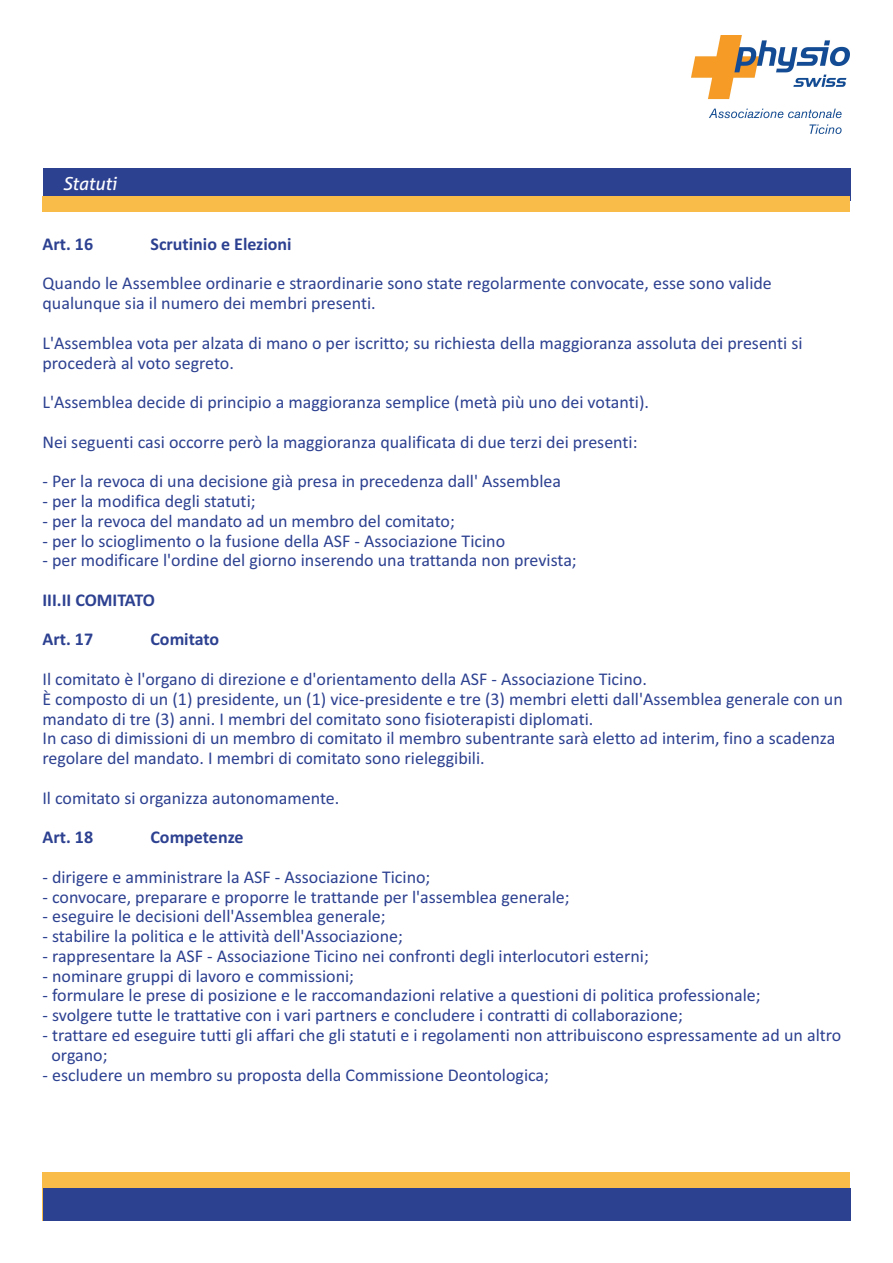
<style>
.page{position:relative;width:893px;height:1263px;background:#fff}
.page>*{position:absolute;margin:0;border:0;box-sizing:border-box;transform-origin:0 0}
.t1{font:18px/19.8px "Calibri";color:#2d4191}
.t2{font:700 18px "Calibri";color:#2d4191}
.t3{font:italic 18px "Aller";color:#fefefe}
</style>
<div class="page">
<div style="left:43px;top:168px;width:807px;height:33px;background:#2d4191"></div>
<div style="left:43px;top:1172px;width:807px;height:48px;background:#fabc48"></div>
<div style="left:43px;top:196px;width:807px;height:15px;background:#fabc48"></div>
<div style="left:43px;top:1187px;width:807px;height:33px;background:#2d4191"></div>
<img style="left:691px;top:36px;width:159px;height:98px">
<p class="t3" style="left:63px;top:176px;width:55px">Statuti</p>
<p class="t2" style="left:42px;top:236px;width:52px">Art. 16</p>
<p class="t2" style="left:150px;top:236px;width:143px">Scrutinio e Elezioni</p>
<p class="t1" style="left:42px;top:275px;width:731px">Quando le Assemblee ordinarie e straordinarie sono state regolarmente convocate, esse sono valide qualunque sia il numero dei membri presenti.</p>
<p class="t1" style="left:42px;top:334px;width:762px">L'Assemblea vota per alzata di mano o per iscritto; su richiesta della maggioranza assoluta dei presenti si procederà al voto segreto.</p>
<p class="t1" style="left:42px;top:394px;width:608px">L'Assemblea decide di principio a maggioranza semplice (metà più uno dei votanti).</p>
<p class="t1" style="left:42px;top:433px;width:597px">Nei seguenti casi occorre però la maggioranza qualificata di due terzi dei presenti:</p>
<p class="t1" style="left:42px;top:473px;width:520px">- Per la revoca di una decisione già presa in precedenza dall' Assemblea</p>
<p class="t1" style="left:42px;top:512px;width:414px">- per la revoca del mandato ad un membro del comitato;</p>
<p class="t1" style="left:42px;top:552px;width:536px">- per modificare l'ordine del giorno inserendo una trattanda non prevista;</p>
<p class="t1" style="left:42px;top:493px;width:215px">- per la modifica degli statuti;</p>
<p class="t1" style="left:42px;top:532px;width:464px">- per lo scioglimento o la fusione della ASF - Associazione Ticino</p>
<p class="t2" style="left:42px;top:592px;width:114px">III.II COMITATO</p>
<p class="t2" style="left:42px;top:632px;width:52px">Art. 17</p>
<p class="t2" style="left:150px;top:632px;width:70px">Comitato</p>
<p class="t1" style="left:42px;top:670px;width:802px">Il comitato è l'organo di direzione e d'orientamento della ASF - Associazione Ticino.<br>È composto di un (1) presidente, un (1) vice-presidente e tre (3) membri eletti dall'Assemblea generale con un mandato di tre (3) anni. I membri del comitato sono fisioterapisti diplomati.</p>
<p class="t1" style="left:42px;top:730px;width:794px">In caso di dimissioni di un membro di comitato il membro subentrante sarà eletto ad interim, fino a scadenza regolare del mandato. I membri di comitato sono rieleggibili.</p>
<p class="t1" style="left:42px;top:789px;width:298px">Il comitato si organizza autonomamente.</p>
<p class="t2" style="left:42px;top:830px;width:52px">Art. 18</p>
<p class="t2" style="left:150px;top:830px;width:95px">Competenze</p>
<p class="t1" style="left:42px;top:868px;width:389px">- dirigere e amministrare la ASF - Associazione Ticino;</p>
<p class="t1" style="left:43px;top:888px;width:529px">- convocare, preparare e proporre le trattande per l'assemblea generale;</p>
<p class="t1" style="left:43px;top:908px;width:345px">- eseguire le decisioni dell'Assemblea generale;</p>
<p class="t1" style="left:43px;top:928px;width:362px">- stabilire la politica e le attività dell'Associazione;</p>
<p class="t1" style="left:43px;top:947px;width:608px">- rappresentare la ASF - Associazione Ticino nei confronti degli interlocutori esterni;</p>
<p class="t1" style="left:43px;top:967px;width:313px">- nominare gruppi di lavoro e commissioni;</p>
<p class="t1" style="left:42px;top:987px;width:720px">- formulare le prese di posizione e le raccomandazioni relative a questioni di politica professionale;</p>
<p class="t1" style="left:43px;top:1007px;width:642px">- svolgere tutte le trattative con i vari partners e concludere i contratti di collaborazione;</p>
<p class="t1" style="left:52px;top:1026px;width:791px;text-indent:-9px">- trattare ed eseguire tutti gli affari che gli statuti e i regolamenti non attribuiscono espressamente ad un altro organo;</p>
<p class="t1" style="left:42px;top:1066px;width:508px">- escludere un membro su proposta della Commissione Deontologica;</p>
</div>
